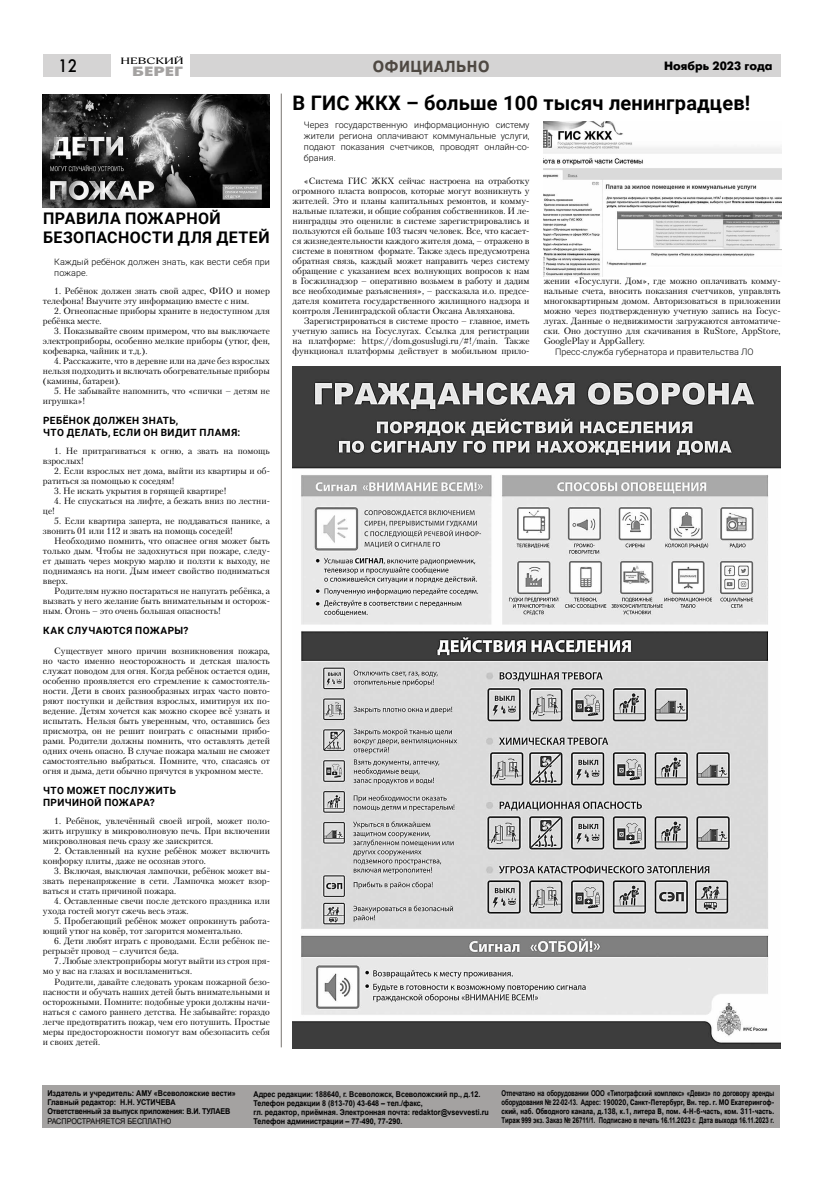
<style>
.page{position:relative;width:820px;height:1191px;background:#fff}
.page>*{position:absolute;margin:0;border:0;box-sizing:border-box;transform-origin:0 0}
.t1{font:700 20px "Roboto";letter-spacing:.01em;color:#000}
.t2{font:18px "Futura Futuris C";color:#000;scale:.9 1}
.t3{font:700 16px/19px "Roboto";letter-spacing:.025em;color:#000}
.t4{font:700 16px "Pragmatica C";letter-spacing:.04em;color:#4e4842;scale:.9 1}
.t5{font:700 13.4px "Futura Futuris C";color:#a4a2a1;scale:1.33 1}
.t6{font:700 12px "Futura Futuris C";color:#000}
.t7{font:700 10px/12px "Roboto";letter-spacing:.045em;color:#000}
.t8{font:9px/10px "Petersburg C";color:#000}
.t9{font:300 9px/11px "Roboto";color:#000}
.t10{font:9px "Adonis C";color:#000;scale:1.6 1}
.t11{font:700 8px/9px "Arial";color:#000;scale:.89 1}
.t12{font:700 8px/9px "Pragmatica C";color:#000;scale:.75 1}
.t13{font:700 8px/9px "Arial";color:#000;scale:.9 1}
.t14{font:700 8px "Arial";color:#000;scale:.75 1}
.t15{font:700 8px "Arial";letter-spacing:-.02em;color:#000;scale:.75 1}
.t16{font:8px "Arial";color:#000;scale:.9 1}
.s1{font-family:"Arial"}
</style>
<div class="page">
<div style="left:43px;top:54px;width:737px;height:23px;background:#d5d4d4"></div>
<div style="left:112px;top:54px;width:78px;height:24px;background:#fff"></div>
<div style="left:42px;top:1085px;width:737px;height:42px;background:#a4a2a1"></div>
<hr style="left:281px;top:94px;width:1px;height:953px;background:#797571">
<img style="left:43px;top:94px;width:226px;height:114px">
<img style="left:292px;top:367px;width:488px;height:681px">
<img style="left:543px;top:122px;width:238px;height:154px">
<p class="t10" style="left:120px;top:56px;width:41px">НЕВСКИЙ</p>
<h3 class="t5" style="left:132px;top:64px;width:40px">БЕРЕГ</h3>
<h3 class="t4" style="left:373px;top:57px;width:131px">ОФИЦИАЛЬНО</h3>
<h2 class="t2" style="left:58px;top:55px;width:23px">12</h2>
<h3 class="t6" style="left:664px;top:59px;width:110px">Ноябрь 2023 года</h3>
<h3 class="t3" style="left:43px;top:208px;width:228px">ПРАВИЛА ПОЖАРНОЙ<br>БЕЗОПАСНОСТИ ДЛЯ ДЕТЕЙ</h3>
<p class="t9" style="left:54px;top:256px;width:217px">Каждый ребёнок должен знать, как вести себя при пожаре.</p>
<p class="t8" style="left:43px;top:285px;width:228px;text-indent:11px">1. Ребёнок должен знать свой адрес, ФИО и номер телефона! Выучите эту информацию вместе с ним.</p>
<p class="t8" style="left:43px;top:305px;width:228px;text-indent:11px">2. Огнеопасные приборы храните в недоступном для ребёнка месте.</p>
<p class="t8" style="left:43px;top:325px;width:228px;text-align:justify;text-indent:11px">3. Показывайте своим примером, что вы выключаете электроприборы, особенно мелкие приборы (утюг, фен, кофеварка, чайник и т.д.).</p>
<p class="t8" style="left:43px;top:355px;width:228px;text-align:justify;text-indent:11px">4. Расскажите, что в деревне или на даче без взрослых нельзя подходить и включать обогревательные приборы (камины, батареи).</p>
<p class="t8" style="left:43px;top:385px;width:228px;text-indent:11px">5. Не забывайте напомнить, что «спички – детям не игрушка»!</p>
<p class="t7" style="left:43px;top:414px;width:199px">РЕБЁНОК ДОЛЖЕН ЗНАТЬ,<br>ЧТО ДЕЛАТЬ, ЕСЛИ ОН ВИДИТ ПЛАМЯ:</p>
<p class="t8" style="left:43px;top:446px;width:228px;text-indent:11px">1. Не притрагиваться к огню, а звать на помощь взрослых!</p>
<p class="t8" style="left:43px;top:466px;width:228px;text-indent:11px">2. Если взрослых нет дома, выйти из квартиры и об&shy;ратиться за помощью к соседям!</p>
<p class="t8" style="left:54px;top:486px;width:174px">3. Не искать укрытия в горящей квартире!</p>
<p class="t8" style="left:43px;top:496px;width:228px;text-indent:11px">4. Не спускаться на лифте, а бежать вниз по лестни&shy;це!</p>
<p class="t8" style="left:43px;top:516px;width:228px;text-indent:11px">5. Если квартира заперта, не поддаваться панике, а звонить 01 или 112 и звать на помощь соседей!</p>
<p class="t8" style="left:43px;top:536px;width:228px;text-align:justify;text-indent:11px">Необходимо помнить, что опаснее огня может быть только дым. Чтобы не задохнуться при пожаре, следу&shy;ет дышать через мокрую марлю и ползти к выходу, не поднимаясь на ноги. Дым имеет свойство подниматься вверх.</p>
<p class="t8" style="left:43px;top:586px;width:228px;text-align:justify;text-indent:11px">Родителям нужно постараться не напугать ребёнка, а вызвать у него желание быть внимательным и осторож&shy;ным. Огонь – это очень большая опасность!</p>
<p class="t7" style="left:43px;top:624px;width:147px">КАК СЛУЧАЮТСЯ ПОЖАРЫ?</p>
<p class="t8" style="left:43px;top:646px;width:228px;text-align:justify;text-indent:11px">Существует много причин возникновения пожара, но часто именно неосторожность и детская шалость служат поводом для огня. Когда ребёнок остается один, особенно проявляется его стремление к самостоятель&shy;ности. Дети в своих разнообразных играх часто повто&shy;ряют поступки и действия взрослых, имитируя их по&shy;ведение. Детям хочется как можно скорее всё узнать и испытать. Нельзя быть уверенным, что, оставшись без присмотра, он не решит поиграть с опасными прибо&shy;рами. Родители должны помнить, что оставлять детей одних очень опасно. В случае пожара малыш не сможет самостоятельно выбраться. Помните, что, спасаясь от огня и дыма, дети обычно прячутся в укромном месте.</p>
<p class="t7" style="left:43px;top:784px;width:134px">ЧТО МОЖЕТ ПОСЛУЖИТЬ<br>ПРИЧИНОЙ ПОЖАРА?</p>
<p class="t8" style="left:43px;top:816px;width:228px;text-align:justify;text-indent:11px">1. Ребёнок, увлечённый своей игрой, может поло&shy;жить игрушку в микроволновую печь. При включении микроволновая печь сразу же заискрится.</p>
<p class="t8" style="left:43px;top:846px;width:228px;text-indent:11px">2. Оставленный на кухне ребёнок может включить конфорку плиты, даже не осознав этого.</p>
<p class="t8" style="left:43px;top:866px;width:228px;text-align:justify;text-indent:11px">3. Включая, выключая лампочки, ребёнок может вы&shy;звать перенапряжение в сети. Лампочка может взор&shy;ваться и стать причиной пожара.</p>
<p class="t8" style="left:43px;top:896px;width:228px;text-indent:11px">4. Оставленные свечи после детского праздника или ухода гостей могут сжечь весь этаж.</p>
<p class="t8" style="left:43px;top:916px;width:228px;text-indent:11px">5. Пробегающий ребёнок может опрокинуть работа&shy;ющий утюг на ковёр, тот загорится моментально.</p>
<p class="t8" style="left:43px;top:936px;width:228px;text-indent:11px">6. Дети любят играть с проводами. Если ребёнок пе&shy;регрызёт провод – случится беда.</p>
<p class="t8" style="left:43px;top:956px;width:228px;text-indent:11px">7. Любые электроприборы могут выйти из строя пря&shy;мо у вас на глазах и воспламениться.</p>
<p class="t8" style="left:43px;top:976px;width:228px;text-align:justify;text-indent:11px">Родители, давайте следовать урокам пожарной безо&shy;пасности и обучать наших детей быть внимательными и осторожными. Помните: подобные уроки должны начи&shy;наться с самого раннего детства. Не забывайте: гораздо легче предотвратить пожар, чем его потушить. Простые меры предосторожности помогут вам обезопасить себя и своих детей.</p>
<h1 class="t1" style="left:292px;top:88px;width:459px">В ГИС ЖКХ – больше 100 тысяч ленинградцев!</h1>
<p class="t9" style="left:304px;top:119px;width:227px;text-align:justify">Через государственную информационную систему жители региона оплачивают коммунальные услуги, подают показания счетчиков, проводят онлайн-со&shy;брания.</p>
<p class="t8" style="left:292px;top:175px;width:238px;text-align:justify;text-indent:11px">«Система ГИС ЖКХ сейчас настроена на отработку огромного пласта вопросов, которые могут возникнуть у жителей. Это и планы капитальных ремонтов, и комму&shy;нальные платежи, и общие собрания собственников. И ле&shy;нинградцы это оценили: в системе зарегистрировались и пользуются ей больше 103 тысяч человек. Все, что касает&shy;ся жизнедеятельности каждого жителя дома, – отражено в системе в понятном формате. Также здесь предусмотрена обратная связь, каждый может направить через систему обращение с указанием всех волнующих вопросов к нам в Госжилнадзор – оперативно возьмем в работу и дадим все необходимые разъяснения», – рассказала и.о. предсе&shy;дателя комитета государственного жилищного надзора и контроля Ленинградской области Оксана Авляханова.</p>
<p class="t8" style="left:292px;top:315px;width:238px;text-align:justify;text-indent:11px">Зарегистрироваться в системе просто – главное, иметь учетную запись на Госуслугах. Ссылка для регистрации на платформе: https://dom.gosuslugi.ru/#!/main. Также функционал платформы действует в мобильном прило-</p>
<p class="t8" style="left:543px;top:275px;width:238px;text-align:justify">жении «Госуслуги. Дом», где можно оплачивать комму&shy;нальные счета, вносить показания счетчиков, управлять многоквартирным домом. Авторизоваться в приложении можно через подтвержденную учетную запись на Госус&shy;лугах. Данные о недвижимости загружаются автоматиче&shy;ски. Оно доступно для скачивания в RuStore, AppStore, GooglePlay и AppGallery.</p>
<p class="t9" style="left:555px;top:346px;width:200px">Пресс-служба губернатора и правительства ЛО</p>
<p class="t13" style="left:47px;top:1088px;width:211px">Издатель и учредитель: АМУ «Всеволожские вести»<br>Главный редактор: Н.Н. УСТИЧЕВА<br>Ответственный за выпуск приложения: В.И. ТУЛАЕВ</p>
<p class="t16" style="left:47px;top:1115px;width:139px">РАСПРОСТРАНЯЕТСЯ БЕСПЛАТНО</p>
<p class="t11" style="left:253px;top:1089px;width:266px">Адрес редакции: 188640, г. Всеволожск, Всеволожский пр., д.12.<br>Телефон редакции 8 (813-70) 43-648 – тел./факс,<br>гл. редактор, приёмная. Электронная почта: redaktor@vsevvesti.ru Телефон администрации – 77-490, 77-290.</p>
<p class="t15" style="left:501px;top:1087px;width:365px">Отпечатано на оборудовании ООО «Типографский комплекс» «Девиз» по договору аренды</p>
<p class="t12" style="left:501px;top:1097px;width:365px"><span class="s1">оборудования № 22-02-13. Адрес:</span> 190020, Санкт-Петербург, Вн. тер. г. МО Екатерингоф&shy;ский, наб. Обводного канала, д.138, к.1, литера В, пом. 4-Н-6-часть, ком. 311-часть.</p>
<p class="t14" style="left:501px;top:1114px;width:365px">Тираж 999 экз. Заказ № 26711/1. Подписано в печать 16.11.2023 г. Дата выхода 16.11.2023 г.</p>
</div>
